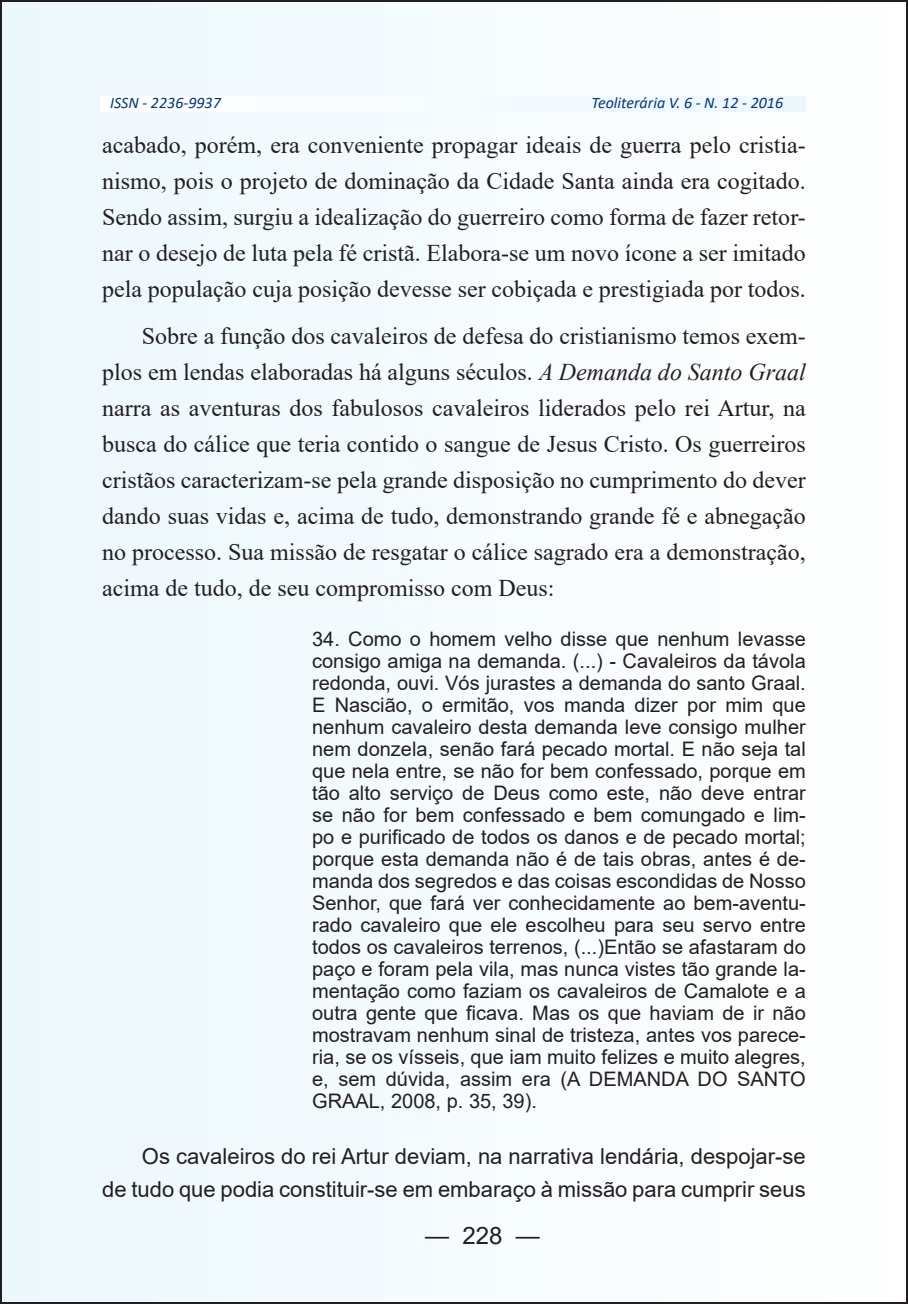
<style>
.page{position:relative;width:908px;height:1304px;background:#fff}
.page>*{position:absolute;margin:0;border:0;box-sizing:border-box;transform-origin:0 0}
.t1{font:24px/36px "Times New Roman";color:#231f20;text-align:justify}
.t2{font:24px "Arial";color:#231f20}
.t3{font:22px/33px "Arial";color:#231f20;text-align:right}
.txt_citação{font:20px/22px "Arial";color:#231f20;text-align:justify}
.t4{font:italic 16px "Calibri";color:#003882}
.s1{font-style:italic}
</style>
<div class="page">
<div style="left:1px;top:1px;width:905px;height:1302px;background:#f6fbfe"></div>
<p class="t4" style="left:110px;top:92px;width:112px">ISSN - 2236-9937</p>
<p class="t4" style="left:591px;top:92px;width:193px">Teoliterária V. 6 - N. 12 - 2016</p>
<p class="t1" style="left:102px;top:126px;width:705px">acabado, porém, era conveniente propagar ideais de guerra pelo cristia&shy;nismo, pois o projeto de dominação da Cidade Santa ainda era cogitado.<br>Sendo assim, surgiu a idealização do guerreiro como forma de fazer retor&shy;nar o desejo de luta pela fé cristã. Elabora-se um novo ícone a ser imitado pela população cuja posição devesse ser cobiçada e prestigiada por todos.</p>
<p class="t1" style="left:102px;top:317px;width:705px;text-indent:40px">Sobre a função dos cavaleiros de defesa do cristianismo temos exem&shy;plos em lendas elaboradas há alguns séculos. <span class="s1">A Demanda do Santo Graal </span>narra as aventuras dos fabulosos cavaleiros liderados pelo rei Artur, na busca do cálice que teria contido o sangue de Jesus Cristo. Os guerreiros cristãos caracterizam-se pela grande disposição no cumprimento do dever dando suas vidas e, acima de tudo, demonstrando grande fé e abnegação no processo. Sua missão de resgatar o cálice sagrado era a demonstração, acima de tudo, de seu compromisso com Deus:</p>
<p class="txt_citação" style="left:312px;top:628px;width:495px">34. Como o homem velho disse que nenhum levasse consigo amiga na demanda. (...) - Cavaleiros da távola redonda, ouvi. Vós jurastes a demanda do santo Graal.<br>E Nascião, o ermitão, vos manda dizer por mim que nenhum cavaleiro desta demanda leve consigo mulher nem donzela, senão fará pecado mortal. E não seja tal que nela entre, se não for bem confessado, porque em tão alto serviço de Deus como este, não deve entrar se não for bem confessado e bem comungado e lim&shy;po e purificado de todos os danos e de pecado mortal; porque esta demanda não é de tais obras, antes é de&shy;manda dos segredos e das coisas escondidas de Nosso Senhor, que fará ver conhecidamente ao bem-aventu&shy;rado cavaleiro que ele escolheu para seu servo entre todos os cavaleiros terrenos, (...)Então se afastaram do paço e foram pela vila, mas nunca vistes tão grande la&shy;mentação como faziam os cavaleiros de Camalote e a outra gente que ficava. Mas os que haviam de ir não mostravam nenhum sinal de tristeza, antes vos parece&shy;ria, se os vísseis, que iam muito felizes e muito alegres, e, sem dúvida, assim era (A DEMANDA DO SANTO GRAAL, 2008, p. 35, 39).</p>
<p class="t3" style="left:102px;top:1140px;width:704px">Os cavaleiros do rei Artur deviam, na narrativa lendária, despojar-se<br>de tudo que podia constituir-se em embaraço à missão para cumprir seus</p>
<p class="t2" style="left:425px;top:1218px;width:116px">— 228 —</p>
</div>
